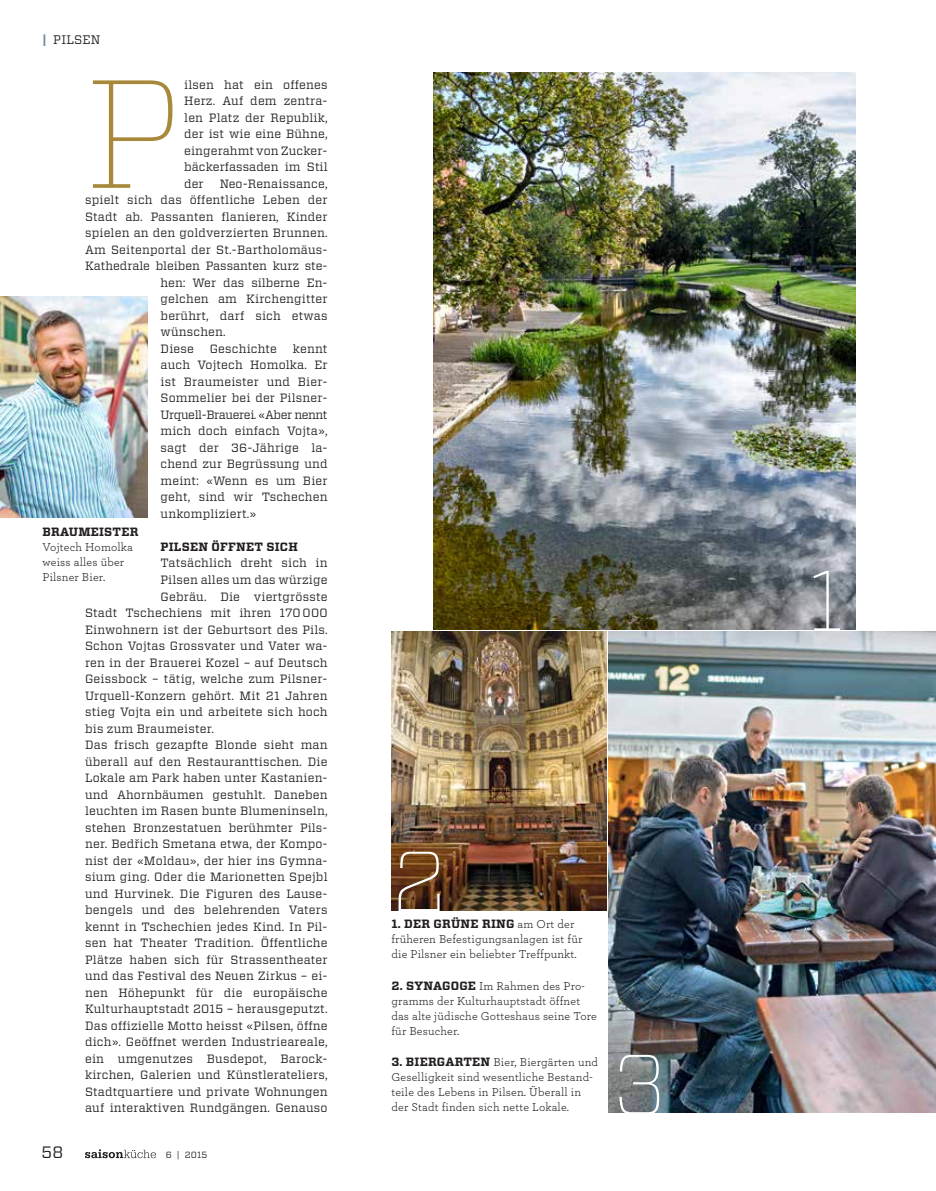
<style>
.page{position:relative;width:936px;height:1191px;background:#fff}
.page>*{position:absolute;margin:0;border:0;box-sizing:border-box;transform-origin:0 0}
.t1{font:100 153.45px "Vitesse";color:#a8883b}
.t2{font:100 84.75px "Vitesse";color:#fff}
.t3{font:16.5px "Vitesse";color:#231f20}
.t4{font:12.3px "Vitesse";letter-spacing:.015em;color:#231f20}
.t5{font:12px/16.5px "Vitesse";letter-spacing:.015em;color:#231f20;text-align:justify}
.t6{font:12px/15px "Archer";letter-spacing:.015em;color:#231f20}
.t7{font:700 12px "Vitesse";letter-spacing:.015em;color:#231f20}
.t8{font:9px "Vitesse";color:#231f20}
.s1{font-weight:700;color:#748a96}
.s2{font-family:"Archer";font-weight:400}
.s3{font-family:"Vitesse";font-weight:700}
</style>
<div class="page">
<img style="left:608px;top:631px;width:327px;height:481px">
<img style="left:391px;top:631px;width:215px;height:279px">
<img style="left:434px;top:72px;width:421px;height:557px">
<img style="left:0;top:297px;width:148px;height:221px">
<svg style="left:85px;top:1149px;width:71px;height:9px"></svg>
<p class="t4" style="left:43px;top:31px;width:60px"><span class="s1">|</span> PILSEN</p>
<h1 class="t1" style="left:85px;top:26px;width:98px">P</h1>
<p class="t5" style="left:184px;top:76px;width:145px">ilsen hat ein offenes Herz. Auf dem zentra&shy;len Platz der Republik, der ist wie eine Bühne, eingerahmt von Zucker&shy;bäckerfassaden im Stil der</p>
<p class="t5" style="left:220px;top:175px;width:109px">Neo--Renaissance,</p>
<p class="t5" style="left:85px;top:192px;width:244px">spielt sich das öffentliche Leben der</p>
<p class="t5" style="left:85px;top:208px;width:244px">Stadt ab. Passanten flanieren, Kinder</p>
<p class="t5" style="left:85px;top:225px;width:244px">spielen an den goldverzierten Brunnen.</p>
<p class="t5" style="left:85px;top:241px;width:241px">Am Seitenportal der St.-Bartholomäus--</p>
<p class="t5" style="left:85px;top:258px;width:242px">Kathedrale bleiben Passanten kurz ste-</p>
<p class="t5" style="left:161px;top:274px;width:168px">hen: Wer das silberne En-</p>
<p class="t5" style="left:161px;top:291px;width:168px">gelchen am Kirchengitter</p>
<p class="t5" style="left:161px;top:307px;width:168px">berührt, darf sich etwas</p>
<p class="t5" style="left:161px;top:324px;width:67px">wünschen.</p>
<p class="t5" style="left:161px;top:340px;width:35px">Diese</p>
<p class="t5" style="left:210px;top:340px;width:69px">Geschichte</p>
<p class="t5" style="left:161px;top:340px;width:168px;text-align:left;text-indent:132px">kennt auch Vojtech Homolka. Er ist Braumeister und Bier--<br>Sommelier bei der Pilsner--<br>Urquell-Brauerei. «Aber nennt mich doch einfach Vojta», sagt der 36-Jährige la&shy;chend zur Begrüssung und meint: «Wenn es um Bier geht, sind wir Tschechen unkompliziert.»</p>
<p class="t7" style="left:161px;top:539px;width:139px">PILSEN ÖFFNET SICH</p>
<p class="t5" style="left:161px;top:555px;width:168px">Tatsächlich dreht sich in</p>
<p class="t5" style="left:161px;top:571px;width:168px">Pilsen alles um das würzige</p>
<p class="t5" style="left:161px;top:588px;width:168px">Gebräu. Die viertgrösste</p>
<p class="t5" style="left:85px;top:604px;width:244px">Stadt Tschechiens mit ihren 170 000</p>
<p class="t5" style="left:85px;top:621px;width:244px">Einwohnern ist der Geburtsort des Pils.</p>
<p class="t5" style="left:85px;top:637px;width:244px">Schon Vojtas Grossvater und Vater wa-</p>
<p class="t5" style="left:85px;top:654px;width:244px">ren in der Brauerei Kozel – auf Deutsch</p>
<p class="t5" style="left:85px;top:670px;width:241px">Geissbock – tätig, welche zum Pilsner--</p>
<p class="t5" style="left:85px;top:687px;width:244px">Urquell-Konzern gehört. Mit 21 Jahren</p>
<p class="t5" style="left:85px;top:703px;width:244px">stieg Vojta ein und arbeitete sich hoch</p>
<p class="t5" style="left:85px;top:720px;width:130px">bis zum Braumeister.</p>
<p class="t5" style="left:85px;top:736px;width:244px">Das frisch gezapfte Blonde sieht man</p>
<p class="t5" style="left:85px;top:753px;width:244px">überall auf den Restauranttischen. Die</p>
<p class="t5" style="left:85px;top:769px;width:242px">Lokale am Park haben unter Kastanien-</p>
<p class="t5" style="left:85px;top:786px;width:244px">und Ahornbäumen gestuhlt. Daneben</p>
<p class="t5" style="left:85px;top:802px;width:244px">leuchten im Rasen bunte Blumeninseln,</p>
<p class="t5" style="left:85px;top:819px;width:244px">stehen Bronzestatuen berühmter Pils-</p>
<p class="t5" style="left:85px;top:835px;width:244px">ner. Bedřich Smetana etwa, der Kompo-</p>
<p class="t5" style="left:85px;top:852px;width:244px">nist der «Moldau», der hier ins Gymna-</p>
<p class="t5" style="left:85px;top:868px;width:244px">sium ging. Oder die Marionetten Spejbl</p>
<p class="t5" style="left:85px;top:885px;width:244px">und Hurvinek. Die Figuren des Lause-</p>
<p class="t5" style="left:85px;top:901px;width:244px">bengels und des belehrenden Vaters</p>
<p class="t5" style="left:85px;top:918px;width:244px">kennt in Tschechien jedes Kind. In Pil-</p>
<p class="t5" style="left:85px;top:934px;width:244px">sen hat Theater Tradition. Öffentliche</p>
<p class="t5" style="left:85px;top:951px;width:244px">Plätze haben sich für Strassentheater</p>
<p class="t5" style="left:85px;top:967px;width:244px">und das Festival des Neuen Zirkus – ei-</p>
<p class="t5" style="left:85px;top:984px;width:244px">nen Höhepunkt für die europäische</p>
<p class="t5" style="left:85px;top:1000px;width:244px">Kulturhauptstadt 2015 – herausgeputzt.</p>
<p class="t5" style="left:85px;top:1017px;width:244px">Das offizielle Motto heisst «Pilsen, öffne</p>
<p class="t5" style="left:85px;top:1033px;width:244px">dich». Geöffnet werden Industrieareale,</p>
<p class="t5" style="left:85px;top:1050px;width:244px">ein umgenutzes Busdepot, Barock-</p>
<p class="t5" style="left:85px;top:1066px;width:244px">kirchen, Galerien und Künstlerateliers,</p>
<p class="t5" style="left:85px;top:1083px;width:244px">Stadtquartiere und private Wohnungen</p>
<p class="t5" style="left:85px;top:1099px;width:244px">auf interaktiven Rundgängen. Genauso</p>
<p class="t7" style="left:43px;top:524px;width:97px">BRAUMEISTER</p>
<p class="t6" style="left:43px;top:539px;width:92px">Vojtech Homolka weiss alles über<br>Pilsner Bier.</p>
<h3 class="t3" style="left:41px;top:1141px;width:23px">58</h3>
<p class="t8" style="left:166px;top:1148px;width:43px">6 | 2015</p>
<h2 class="t2" style="left:391px;top:821px;width:57px">2</h2>
<p class="t7" style="left:391px;top:916px;width:184px">1. DER GRÜNE RING <span class="s2">am Ort der</span></p>
<p class="t6" style="left:391px;top:931px;width:192px">früheren Befestigungsanlagen ist für die Pilsner ein beliebter Treffpunkt.</p>
<p class="t6" style="left:391px;top:977px;width:207px"><span class="s3">2. SYNAGOGE</span> Im Rahmen des Pro&shy;gramms der Kulturhauptstadt öffnet das alte jüdische Gotteshaus seine Tore für Besucher.</p>
<p class="t6" style="left:391px;top:1054px;width:208px"><span class="s3">3. BIERGARTEN</span> Bier, Biergärten und Geselligkeit sind wesentliche Bestand&shy;teile des Lebens in Pilsen. Überall in der Stadt finden sich nette Lokale.</p>
<h2 class="t2" style="left:612px;top:1024px;width:56px">3</h2>
<h2 class="t2" style="left:807px;top:541px;width:38px">1</h2>
</div>
